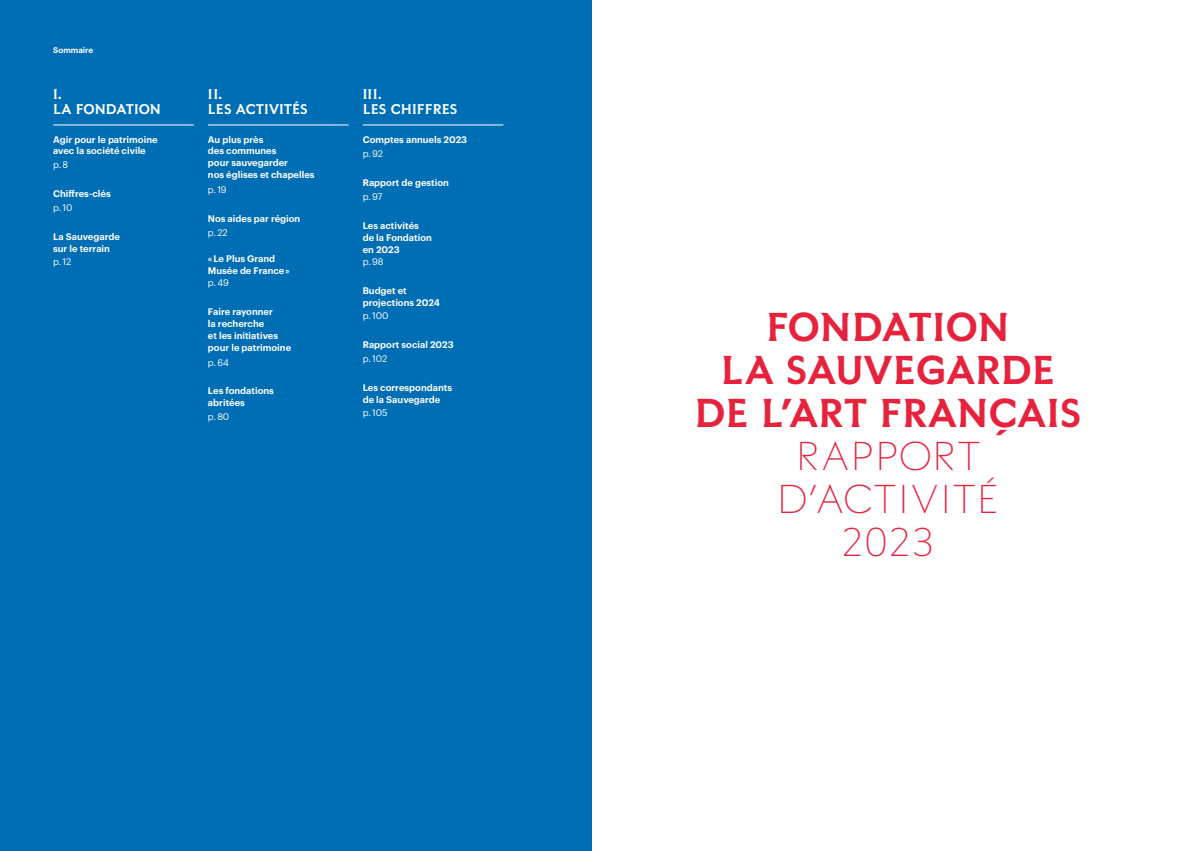
<style>
.page{position:relative;width:1184px;height:851px;background:#fff}
.page>*{position:absolute;margin:0;border:0;box-sizing:border-box;transform-origin:0 0}
.t1{font:900 37.5px/43.1px "Sauvegarde";color:#e6223d;text-align:right}
.t2{font:100 37.5px/43.1px "Sauvegarde";color:#e6223d;text-align:center}
.t3{font:900 13.12px/14.4px "Sauvegarde";color:#fff}
.t4{font:600 9.38px/11.9px "Graphik";color:#fff}
.t5{font:9.38px "Graphik";color:#fff}
.t6{font:600 8.12px "Graphik";color:#fff}
</style>
<div class="page">
<div style="left:0;top:0;width:592px;height:850px;background:#006eb4"></div>
<hr style="left:53px;top:125px;width:141px;height:1px;background:#fff">
<hr style="left:208px;top:125px;width:140px;height:1px;background:#fff">
<hr style="left:363px;top:125px;width:140px;height:1px;background:#fff">
<p class="t6" style="left:53px;top:44px;width:42px">Sommaire</p>
<h2 class="t3" style="left:53px;top:88px;width:109px">I.<br>LA FONDATION</h2>
<p class="t4" style="left:53px;top:132px;width:106px">Agir pour le patrimoine avec la société civile</p>
<p class="t5" style="left:53px;top:157px;width:17px">p. 8</p>
<p class="t4" style="left:53px;top:186px;width:59px">Chiffres-clés</p>
<p class="t5" style="left:53px;top:200px;width:21px">p. 10</p>
<p class="t4" style="left:53px;top:229px;width:68px">La Sauvegarde sur le terrain</p>
<p class="t5" style="left:53px;top:254px;width:20px">p. 12</p>
<h2 class="t3" style="left:208px;top:88px;width:101px">I1.<br>LES ACTIVITÉS</h2>
<p class="t4" style="left:208px;top:132px;width:108px">Au plus près<br>des communes<br>pour sauvegarder<br>nos églises et chapelles</p>
<p class="t5" style="left:208px;top:182px;width:20px">p. 19</p>
<p class="t4" style="left:208px;top:211px;width:94px">Nos aides par région</p>
<p class="t5" style="left:208px;top:226px;width:21px">p. 22</p>
<p class="t4" style="left:208px;top:252px;width:83px">« Le Plus Grand<br>Musée de France »</p>
<p class="t5" style="left:208px;top:276px;width:22px">p. 49</p>
<p class="t4" style="left:208px;top:305px;width:85px">Faire rayonner<br>la recherche<br>et les initiatives pour le patrimoine</p>
<p class="t5" style="left:208px;top:355px;width:22px">p. 64</p>
<p class="t4" style="left:208px;top:384px;width:68px">Les fondations abritées</p>
<p class="t5" style="left:208px;top:409px;width:23px">p. 80</p>
<h2 class="t3" style="left:363px;top:88px;width:58px">II 1.<br>LES CHIFFRES</h2>
<p class="t4" style="left:363px;top:132px;width:106px">Comptes annuels 2023</p>
<p class="t5" style="left:363px;top:146px;width:22px">p. 92</p>
<p class="t4" style="left:363px;top:175px;width:88px">Rapport de gestion</p>
<p class="t5" style="left:363px;top:190px;width:21px">p. 97</p>
<p class="t4" style="left:363px;top:219px;width:71px">Les activités de la Fondation en 2023</p>
<p class="t5" style="left:363px;top:254px;width:22px">p. 98</p>
<p class="t4" style="left:363px;top:283px;width:79px">Budget et projections 2024</p>
<p class="t5" style="left:363px;top:308px;width:27px">p. 100</p>
<p class="t4" style="left:363px;top:337px;width:92px">Rapport social 2023</p>
<p class="t5" style="left:363px;top:351px;width:26px">p. 102</p>
<p class="t4" style="left:363px;top:380px;width:91px">Les correspondants de la Sauvegarde</p>
<p class="t5" style="left:363px;top:405px;width:26px">p. 105</p>
<h1 class="t1" style="left:766px;top:306px;width:80px">FONDATI</h1>
<h1 class="t1" style="left:945px;top:306px;width:61px">ON</h1>
<h1 class="t1" style="left:694px;top:349px;width:122px">LA SAUVEGARDE<br>DE L’ART</h1>
<h1 class="t1" style="left:879px;top:393px;width:27px">FRAN</h1>
<h1 class="t1" style="left:988px;top:393px;width:94px">ÇAIS</h1>
<h1 class="t2" style="left:776px;top:436px;width:225px">RAPPORT<br>D’ACTI VIT É<br>2023</h1>
</div>
